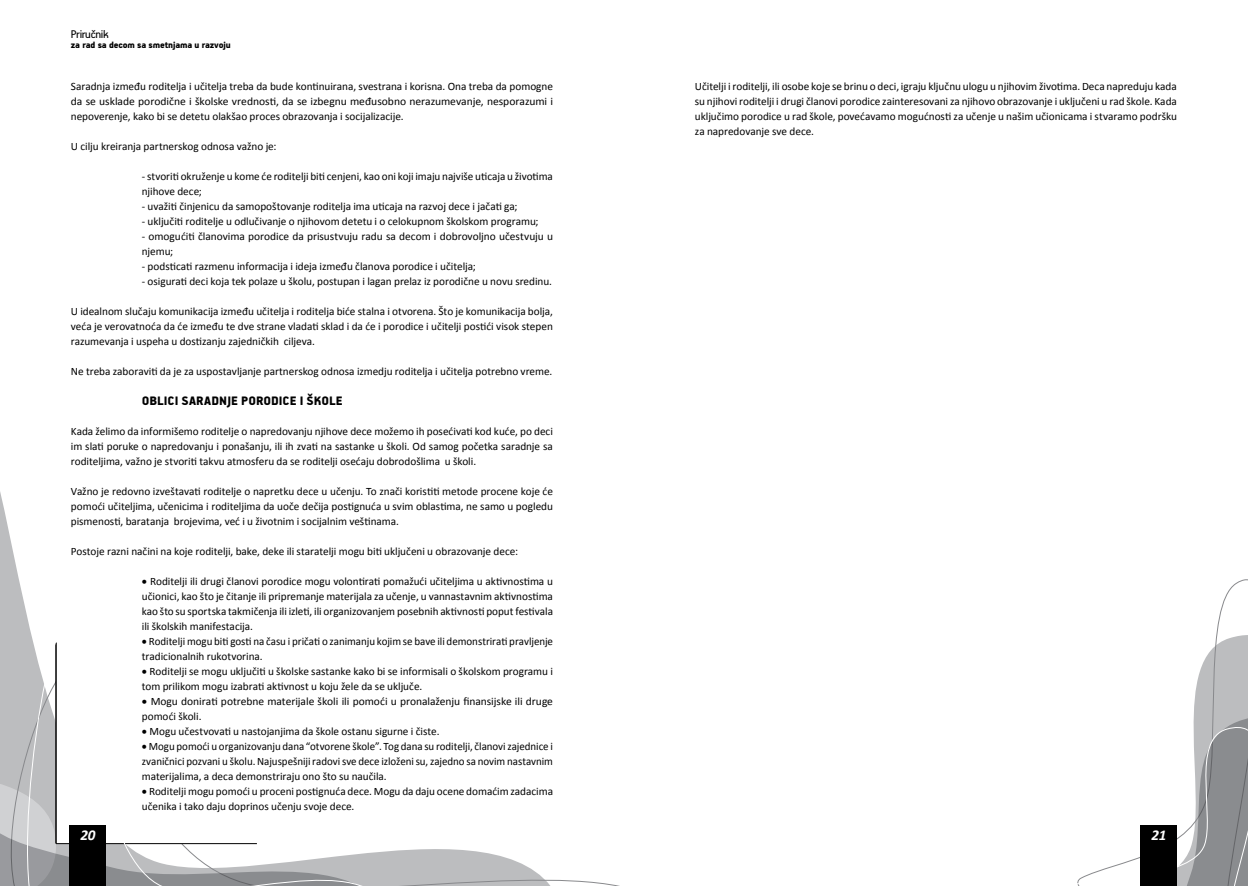
<style>
.page{position:relative;width:1248px;height:886px;background:#fff}
.page>*{position:absolute;margin:0;border:0;box-sizing:border-box;transform-origin:0 0}
.t1{font:italic 700 15px "Calibri";color:#fff}
.t2{font:900 13.75px "PF Handbook Pro";letter-spacing:.005em;color:#000}
.t3{font:12.5px "PF Handbook Pro";letter-spacing:-.025em;color:#000}
.t4{font:11.25px/15px "Calibri";letter-spacing:-.005em;color:#000;text-align:justify}
.t5{font:900 10px "PF Handbook Pro";color:#000}
</style>
<div class="page">
<svg style="left:0;top:492px;width:18px;height:81px"></svg>
<svg style="left:438px;top:849px;width:182px;height:37px"></svg>
<svg style="left:0;top:573px;width:438px;height:313px"></svg>
<svg style="left:1194px;top:579px;width:53px;height:124px"></svg>
<svg style="left:1077px;top:703px;width:170px;height:183px"></svg>
<div style="left:1140px;top:825px;width:37px;height:61px;background:#000"></div>
<p class="t3" style="left:71px;top:26px;width:39px">Priručnik</p>
<p class="t5" style="left:71px;top:39px;width:161px">za rad sa decom sa smetnjama u razvoju</p>
<p class="t4" style="left:71px;top:78px;width:483px">Saradnja između roditelja i učitelja treba da bude kontinuirana, svestrana i korisna. Ona treba da pomogne da se usklade porodične i školske vrednosti, da se izbegnu međusobno nerazumevanje, nesporazumi i nepoverenje, kako bi se detetu olakšao proces obrazovanja i socijalizacije.</p>
<p class="t4" style="left:71px;top:138px;width:207px">U cilju kreiranja partnerskog odnosa važno je:</p>
<p class="t4" style="left:142px;top:168px;width:412px">- stvoriti okruženje u kome će roditelji biti cenjeni, kao oni koji imaju najviše uticaja u životima njihove dece;</p>
<p class="t4" style="left:142px;top:198px;width:377px">- uvažiti činjenicu da samopoštovanje roditelja ima uticaja na razvoj dece i jačati ga;</p>
<p class="t4" style="left:142px;top:213px;width:398px">- uključiti roditelje u odlučivanje o njihovom detetu i o celokupnom školskom programu;</p>
<p class="t4" style="left:142px;top:228px;width:412px">- omogućiti članovima porodice da prisustvuju radu sa decom i dobrovoljno učestvuju u njemu;</p>
<p class="t4" style="left:142px;top:258px;width:335px">- podsticati razmenu informacija i ideja između članova porodice i učitelja;</p>
<p class="t4" style="left:142px;top:273px;width:411px">- osigurati deci koja tek polaze u školu, postupan i lagan prelaz iz porodične u novu sredinu.</p>
<p class="t4" style="left:71px;top:303px;width:483px">U idealnom slučaju komunikacija između učitelja i roditelja biće stalna i otvorena. Što je komunikacija bolja, veća je verovatnoća da će između te dve strane vladati sklad i da će i porodice i učitelji postići visok stepen razumevanja i uspeha u dostizanju zajedničkih ciljeva.</p>
<p class="t4" style="left:71px;top:363px;width:483px">Ne treba zaboraviti da je za uspostavljanje partnerskog odnosa izmedju roditelja i učitelja potrebno vreme.</p>
<p class="t2" style="left:142px;top:392px;width:202px">Oblici saradnje porodice i škole</p>
<p class="t4" style="left:71px;top:423px;width:483px">Kada želimo da informišemo roditelje o napredovanju njihove dece možemo ih posećivati kod kuće, po deci im slati poruke o napredovanju i ponašanju, ili ih zvati na sastanke u školi. Od samog početka saradnje sa roditeljima, važno je stvoriti takvu atmosferu da se roditelji osećaju dobrodošlima u školi.</p>
<p class="t4" style="left:71px;top:483px;width:483px">Važno je redovno izveštavati roditelje o napretku dece u učenju. To znači koristiti metode procene koje će pomoći učiteljima, učenicima i roditeljima da uoče dečija postignuća u svim oblastima, ne samo u pogledu pismenosti, baratanja brojevima, već i u životnim i socijalnim veštinama.</p>
<p class="t4" style="left:71px;top:543px;width:448px">Postoje razni načini na koje roditelji, bake, deke ili staratelji mogu biti uključeni u obrazovanje dece:</p>
<p class="t4" style="left:142px;top:573px;width:412px">• Roditelji ili drugi članovi porodice mogu volontirati pomažući učiteljima u aktivnostima u učionici, kao što je čitanje ili pripremanje materijala za učenje, u vannastavnim aktivnostima kao što su sportska takmičenja ili izleti, ili organizovanjem posebnih aktivnosti poput festivala ili školskih manifestacija.</p>
<p class="t4" style="left:142px;top:633px;width:413px">• Roditelji mogu biti gosti na času i pričati o zanimanju kojim se bave ili demonstrirati pravljenje tradicionalnih rukotvorina.</p>
<p class="t4" style="left:142px;top:663px;width:412px">• Roditelji se mogu uključiti u školske sastanke kako bi se informisali o školskom programu i tom prilikom mogu izabrati aktivnost u koju žele da se uključe.</p>
<p class="t4" style="left:142px;top:693px;width:412px">• Mogu donirati potrebne materijale školi ili pomoći u pronalaženju finansijske ili druge pomoći školi.</p>
<p class="t4" style="left:142px;top:723px;width:299px">• Mogu učestvovati u nastojanjima da škole ostanu sigurne i čiste.</p>
<p class="t4" style="left:142px;top:738px;width:412px">• Mogu pomoći u organizovanju dana “otvorene škole”. Tog dana su roditelji, članovi zajednice i zvaničnici pozvani u školu. Najuspešniji radovi sve dece izloženi su, zajedno sa novim nastavnim materijalima, a deca demonstriraju ono što su naučila.</p>
<p class="t4" style="left:142px;top:783px;width:412px">• Roditelji mogu pomoći u proceni postignuća dece. Mogu da daju ocene domaćim zadacima učenika i tako daju doprinos učenju svoje dece.</p>
<p class="t1" style="left:80px;top:826px;width:17px">20</p>
<p class="t4" style="left:694px;top:78px;width:483px">Učitelji i roditelji, ili osobe koje se brinu o deci, igraju ključnu ulogu u njihovim životima. Deca napreduju kada su njihovi roditelji i drugi članovi porodice zainteresovani za njihovo obrazovanje i uključeni u rad škole. Kada uključimo porodice u rad škole, povećavamo mogućnosti za učenje u našim učionicama i stvaramo podršku za napredovanje sve dece.</p>
<p class="t1" style="left:1151px;top:826px;width:16px">21</p>
</div>
